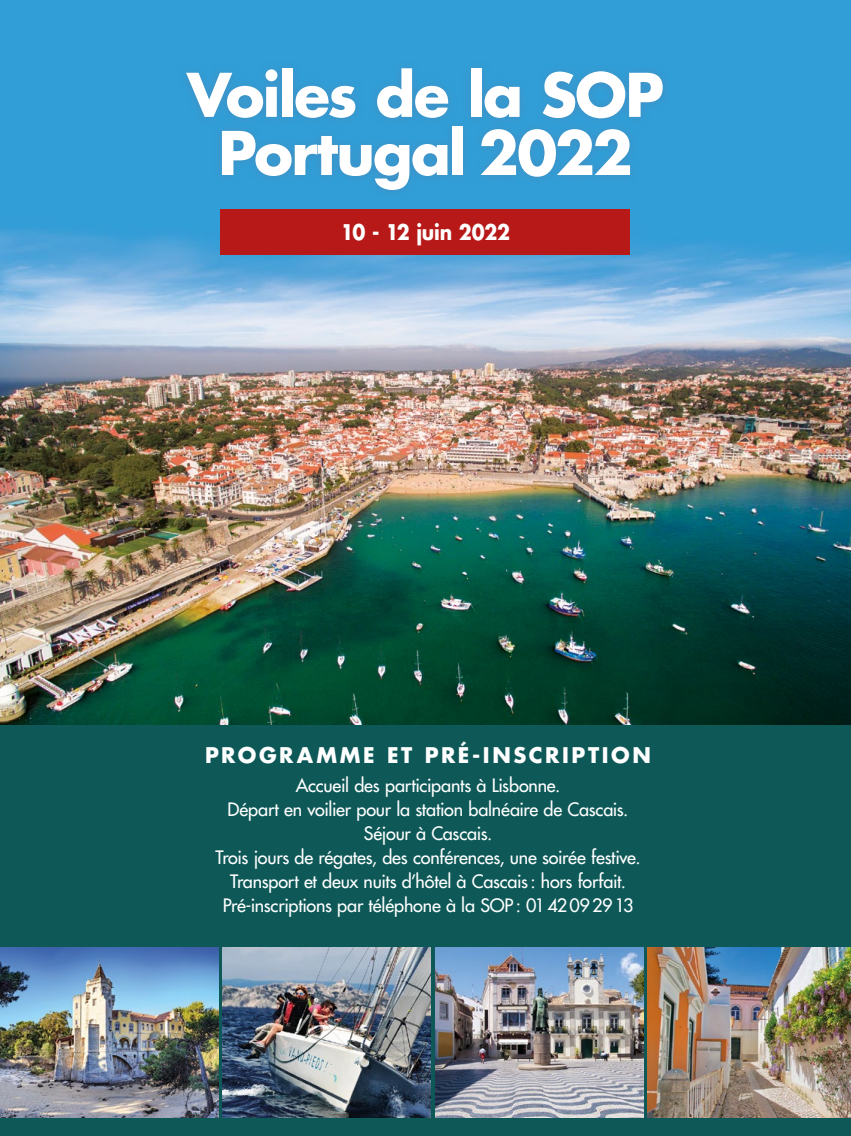
<style>
.page{position:relative;width:851px;height:1136px;background:#fff}
.page>*{position:absolute;margin:0;border:0;box-sizing:border-box;transform-origin:0 0}
.t1{font:700 58.5px/58.1px "Futura Std";letter-spacing:-.03em;color:#fff;text-align:center}
.t2{font:700 21px "Futura Std";letter-spacing:.12em;color:#fff}
.t3{font:700 21px "Futura Std";letter-spacing:-.015em;color:#fff;scale:.9 1}
.t4{font:500 18px/24px "Futura Std";letter-spacing:-.01em;color:#fff;text-align:center}
</style>
<div class="page">
<div style="left:0;top:713px;width:850px;height:422px;background:#0e5958"></div>
<img style="left:0;top:0;width:850px;height:724px">
<img style="left:0;top:947px;width:218px;height:170px">
<img style="left:222px;top:947px;width:209px;height:170px">
<img style="left:435px;top:947px;width:208px;height:170px">
<img style="left:647px;top:947px;width:203px;height:170px">
<div style="left:178px;top:60px;width:494px;height:139px;background:linear-gradient(to right,#3699d0,#3799d0)"></div>
<div style="left:221px;top:209px;width:409px;height:45px;background:#b71918"></div>
<h1 class="t1" style="left:187px;top:65px;width:478px">Voiles de la SOP<br>Portugal 2022</h1>
<p class="t3" style="left:341px;top:218px;width:189px">10 - 12 juin 2022</p>
<p class="t2" style="left:205px;top:741px;width:447px">PROGRAMME ET PRÉ-INSCRIPTION</p>
<p class="t4" style="left:215px;top:773px;width:426px">Accueil des participants à Lisbonne.<br>Départ en voilier pour la station balnéaire de Cascais.<br>Séjour à Cascais.<br>Trois jours de régates, des conférences, une soirée festive.<br>Transport et deux nuits d’hôtel à Cascais: hors forfait.<br>Pré-inscriptions par téléphone à la SOP : 0142092913</p>
</div>
